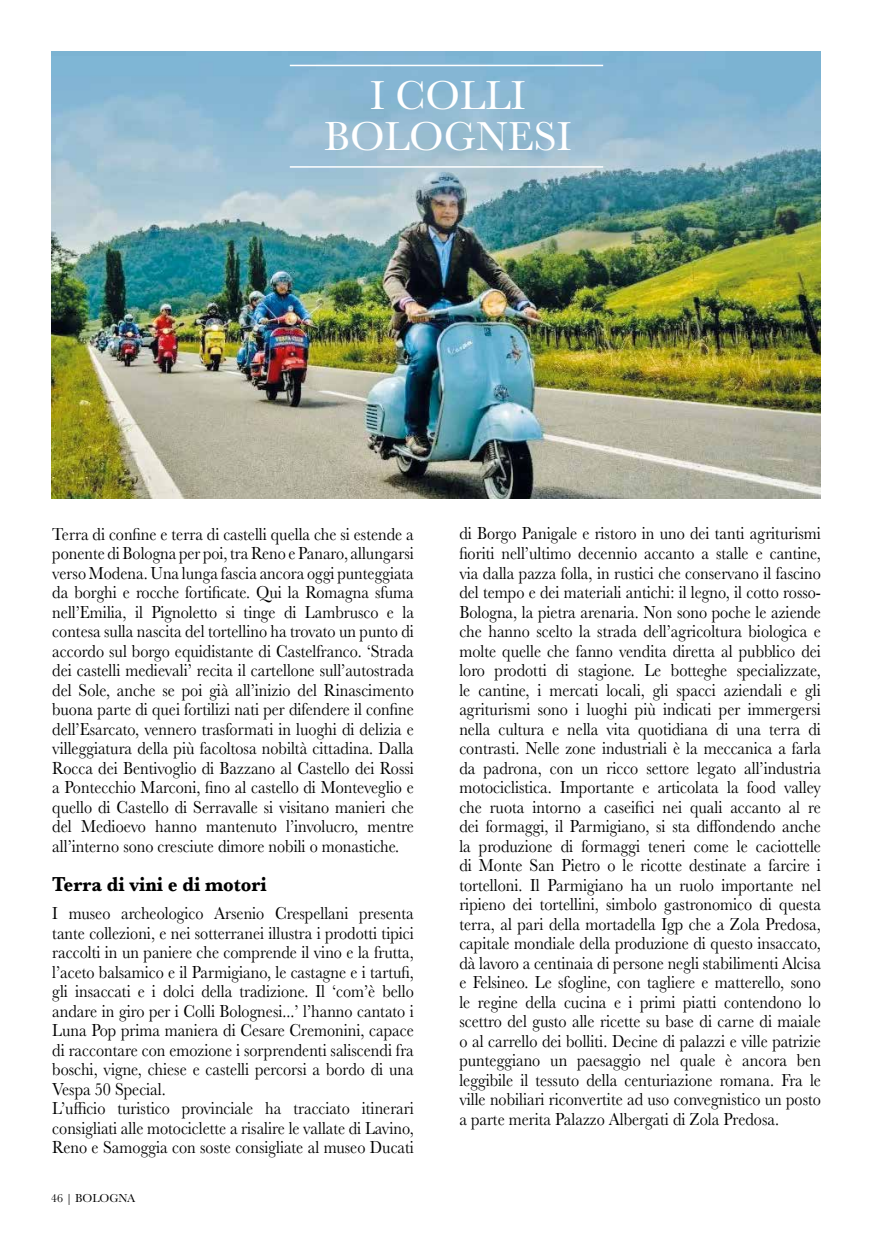
<style>
.page{position:relative;width:872px;height:1234px;background:#fff}
.page>*{position:absolute;margin:0;border:0;box-sizing:border-box;transform-origin:0 0}
.t1{font:42px/40.5px "Baskerville";color:#fff;text-align:center}
.t2{font:700 21px "Baskerville";color:#000;scale:.9 1}
.t3{font:18px/19.5px "Baskerville";color:#000;text-align:justify;scale:.9 1}
.t4{font:12px "Baskerville";color:#000}
</style>
<div class="page">
<img style="left:51px;top:51px;width:770px;height:447px">
<hr style="left:290px;top:65px;width:313px;height:1px;background:#fff">
<hr style="left:290px;top:166px;width:313px;height:2px;background:#fff">
<h1 class="t1" style="left:324px;top:76px;width:249px">I COLLI<br>BOLOGNESI</h1>
<p class="t3" style="left:52px;top:524px;width:403px">Terra di confine e terra di castelli quella che si estende a ponente di Bologna per poi, tra Reno e Panaro, allungarsi verso Modena. Una lunga fascia ancora oggi punteggiata da borghi e rocche fortificate. Qui la Romagna sfuma nell’Emilia, il Pignoletto si tinge di Lambrusco e la contesa sulla nascita del tortellino ha trovato un punto di accordo sul borgo equidistante di Castelfranco. ‘Strada dei castelli medievali’ recita il cartellone sull’autostrada del Sole, anche se poi già all’inizio del Rinascimento buona parte di quei fortilizi nati per difendere il confine dell’Esarcato, vennero trasformati in luoghi di delizia e villeggiatura della più facoltosa nobiltà cittadina. Dalla Rocca dei Bentivoglio di Bazzano al Castello dei Rossi a Pontecchio Marconi, fino al castello di Monteveglio e quello di Castello di Serravalle si visitano manieri che del Medioevo hanno mantenuto l’involucro, mentre all’interno sono cresciute dimore nobili o monastiche.</p>
<p class="t2" style="left:52px;top:869px;width:240px">Terra di vini e di motori</p>
<p class="t3" style="left:52px;top:903px;width:403px;text-align:left">I museo archeologico Arsenio Crespellani presenta tante collezioni, e nei sotterranei illustra i prodotti tipici raccolti in un paniere che comprende il vino e la frutta, l’aceto balsamico e il Parmigiano, le castagne e i tartufi, gli insaccati e i dolci della tradizione. Il ‘com’è bello andare in giro per i Colli Bolognesi...’ l’hanno cantato i Luna Pop prima maniera di Cesare Cremonini, capace di raccontare con emozione i sorprendenti saliscendi fra boschi, vigne, chiese e castelli percorsi a bordo di una Vespa 50 Special.<br>L’ufficio turistico provinciale ha tracciato itinerari consigliati alle motociclette a risalire le vallate di Lavino, Reno e Samoggia con soste consigliate al museo Ducati</p>
<p class="t4" style="left:51px;top:1190px;width:86px">46 | BOLOGNA</p>
<p class="t3" style="left:459px;top:524px;width:403px">di Borgo Panigale e ristoro in uno dei tanti agriturismi fioriti nell’ultimo decennio accanto a stalle e cantine, via dalla pazza folla, in rustici che conservano il fascino del tempo e dei materiali antichi: il legno, il cotto rosso-Bologna, la pietra arenaria. Non sono poche le aziende che hanno scelto la strada dell’agricoltura biologica e molte quelle che fanno vendita diretta al pubblico dei loro prodotti di stagione. Le botteghe specializzate, le cantine, i mercati locali, gli spacci aziendali e gli agriturismi sono i luoghi più indicati per immergersi nella cultura e nella vita quotidiana di una terra di contrasti. Nelle zone industriali è la meccanica a farla da padrona, con un ricco settore legato all’industria motociclistica. Importante e articolata la food valley che ruota intorno a caseifici nei quali accanto al re dei formaggi, il Parmigiano, si sta diffondendo anche la produzione di formaggi teneri come le caciottelle di Monte San Pietro o le ricotte destinate a farcire i tortelloni. Il Parmigiano ha un ruolo importante nel ripieno dei tortellini, simbolo gastronomico di questa terra, al pari della mortadella Igp che a Zola Predosa, capitale mondiale della produzione di questo insaccato, dà lavoro a centinaia di persone negli stabilimenti Alcisa e Felsineo. Le sfogline, con tagliere e matterello, sono le regine della cucina e i primi piatti contendono lo scettro del gusto alle ricette su base di carne di maiale o al carrello dei bolliti. Decine di palazzi e ville patrizie punteggiano un paesaggio nel quale è ancora ben leggibile il tessuto della centuriazione romana. Fra le ville nobiliari riconvertite ad uso convegnistico un posto a parte merita Palazzo Albergati di Zola Predosa.</p>
</div>
